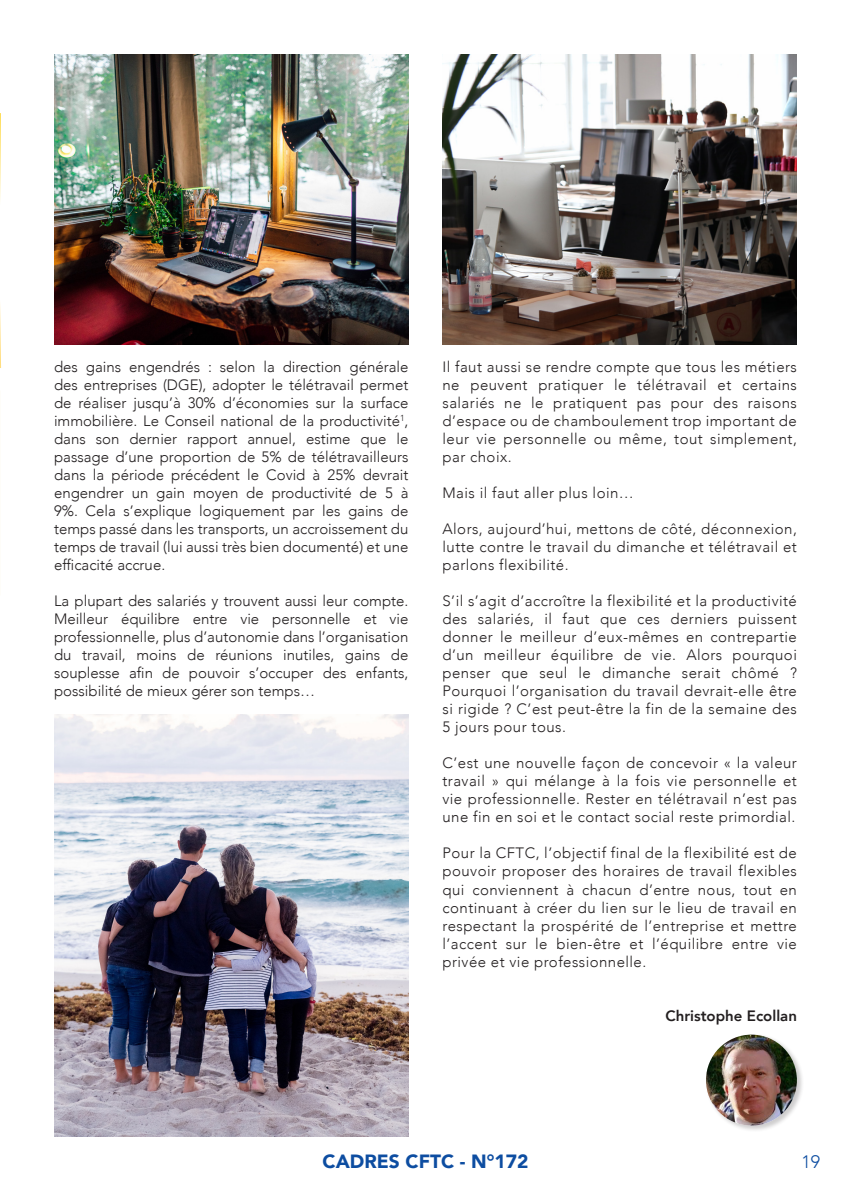
<style>
.page{position:relative;width:851px;height:1191px;background:#fff}
.page>*{position:absolute;margin:0;border:0;box-sizing:border-box;transform-origin:0 0}
.t1{font:900 19.2px "Avenir";color:#0d4da1}
.t2{font:300 18px "Avenir";color:#0d4da1}
.t3{font:300 15px/18px "Avenir";letter-spacing:.03em;color:#231f20;text-align:justify}
.t4{font:800 15px "Avenir";color:#231f20}
</style>
<div class="page">
<svg style="left:0;top:305px;width:1px;height:63px"></svg>
<svg style="left:0;top:113px;width:1px;height:87px"></svg>
<div style="left:704px;top:1033px;width:99px;height:99px;background:#231f20;opacity:.22"></div>
<img style="left:705px;top:1034px;width:91px;height:91px;border-radius:45px">
<img style="left:54px;top:54px;width:354px;height:290px">
<img style="left:54px;top:714px;width:354px;height:423px">
<img style="left:442px;top:54px;width:354px;height:290px">
<p class="t3" style="left:54px;top:358px;width:356px">des gains engendrés : selon la direction générale des entreprises (DGE), adopter le télétravail permet de réaliser jusqu’à 30% d’économies sur la surface immobilière. Le Conseil national de la productivité<sup>1</sup>, dans son dernier rapport annuel, estime que le passage d’une proportion de 5% de télétravailleurs dans la période précédent le Covid à 25% devrait engendrer un gain moyen de productivité de 5 à 9%. Cela s’explique logiquement par les gains de temps passé dans les transports, un accroissement du temps de travail (lui aussi très bien documenté) et une efficacité accrue.</p>
<p class="t3" style="left:54px;top:592px;width:356px">La plupart des salariés y trouvent aussi leur compte.<br>Meilleur équilibre entre vie personnelle et vie professionnelle, plus d’autonomie dans l’organisation du travail, moins de réunions inutiles, gains de souplesse afin de pouvoir s’occuper des enfants, possibilité de mieux gérer son temps…</p>
<p class="t3" style="left:442px;top:358px;width:356px">Il faut aussi se rendre compte que tous les métiers ne peuvent pratiquer le télétravail et certains salariés ne le pratiquent pas pour des raisons d’espace ou de chamboulement trop important de leur vie personnelle ou même, tout simplement, par choix.</p>
<p class="t3" style="left:442px;top:484px;width:193px">Mais il faut aller plus loin…</p>
<p class="t3" style="left:442px;top:520px;width:356px">Alors, aujourd’hui, mettons de côté, déconnexion, lutte contre le travail du dimanche et télétravail et parlons flexibilité.</p>
<p class="t3" style="left:442px;top:592px;width:356px">S’il s’agit d’accroître la flexibilité et la productivité des salariés, il faut que ces derniers puissent donner le meilleur d’eux-mêmes en contrepartie d’un meilleur équilibre de vie. Alors pourquoi penser que seul le dimanche serait chômé ?<br>Pourquoi l’organisation du travail devrait-elle être si rigide ? C’est peut-être la fin de la semaine des 5 jours pour tous.</p>
<p class="t3" style="left:442px;top:754px;width:356px">C’est une nouvelle façon de concevoir « la valeur travail » qui mélange à la fois vie personnelle et vie professionnelle. Rester en télétravail n’est pas une fin en soi et le contact social reste primordial.</p>
<p class="t3" style="left:442px;top:844px;width:356px">Pour la CFTC, l’objectif final de la flexibilité est de pouvoir proposer des horaires de travail flexibles qui conviennent à chacun d’entre nous, tout en continuant à créer du lien sur le lieu de travail en respectant la prospérité de l’entreprise et mettre l’accent sur le bien-être et l’équilibre entre vie privée et vie professionnelle.</p>
<p class="t4" style="left:665px;top:1001px;width:133px">Christophe Ecollan</p>
<p class="t1" style="left:322px;top:1144px;width:207px">CADRES CFTC - N°172</p>
<p class="t2" style="left:801px;top:1150px;width:20px">19</p>
</div>
